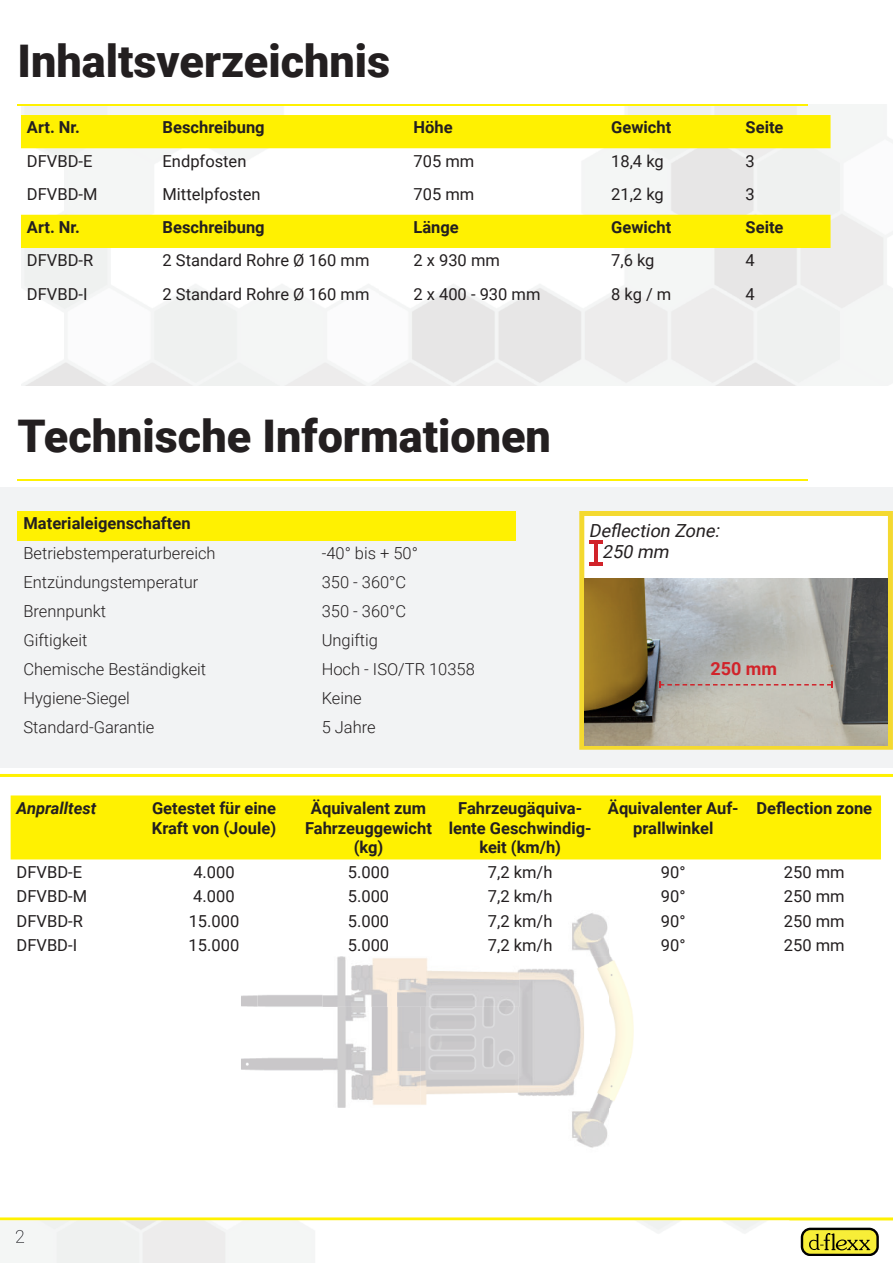
<style>
.page{position:relative;width:893px;height:1263px;background:#fff}
.page>*{position:absolute;margin:0;border:0;box-sizing:border-box;transform-origin:0 0}
.t1{font:900 45px "Roboto";color:#231f20}
.t2{font:italic 18px/21.6px "Roboto";color:#231f20}
.t3{font:700 18px "Roboto";color:#d1232a}
.t4{font:16.5px "Roboto";color:#231f20}
.t5{font:700 16.5px/19.8px "Roboto";color:#231f20;text-align:center}
.t6{font:300 16.5px "Roboto";color:#231f20}
.t7{font:italic 700 16.5px "Roboto";color:#231f20}
</style>
<div class="page">
<img style="left:21px;top:105px;width:872px;height:281px">
<hr style="left:0;top:774px;width:893px;height:3px;background:#fff101">
<hr style="left:0;top:1217px;width:893px;height:3px;background:#fff101">
<svg style="left:16px;top:1230px;width:8px;height:13px"></svg>
<svg style="left:801px;top:1228px;width:78px;height:28px"></svg>
<div style="left:803px;top:1230px;width:73px;height:24px;background:#f7ee38;border-radius:7px"></div>
<svg style="left:809px;top:1233px;width:61px;height:17px"></svg>
<div style="left:0;top:487px;width:893px;height:281px;background:#f2f3f4"></div>
<svg style="left:579px;top:511px;width:314px;height:239px;fill:#fff"></svg>
<img style="left:585px;top:578px;width:303px;height:167px">
<div style="left:17px;top:511px;width:499px;height:29px;background:#fff101"></div>
<img style="left:572px;top:1107px;width:38px;height:41px">
<img style="left:592px;top:1007px;width:42px;height:100px">
<img style="left:572px;top:913px;width:59px;height:94px">
<img style="left:323px;top:956px;width:261px;height:152px">
<img style="left:241px;top:1058px;width:82px;height:13px">
<img style="left:258px;top:995px;width:65px;height:12px">
<img style="left:241px;top:995px;width:17px;height:12px">
<div style="left:11px;top:795px;width:870px;height:64px;background:#fff101"></div>
<hr style="left:17px;top:479px;width:791px;height:2px;background:#fff101">
<svg style="left:659px;top:681px;width:173px;height:7px"></svg>
<hr style="left:594px;top:542px;width:3px;height:22px;background:#d1232a">
<svg style="left:589px;top:541px;width:13px;height:3px"></svg>
<svg style="left:589px;top:562px;width:13px;height:3px"></svg>
<hr style="left:17px;top:104px;width:791px;height:2px;background:#fff101">
<div style="left:21px;top:115px;width:809px;height:33px;background:#fff101"></div>
<div style="left:21px;top:215px;width:809px;height:33px;background:#fff101"></div>
<h1 class="t1" style="left:17px;top:30px;width:374px">Inhaltsverzeichnis</h1>
<p class="t5" style="left:27px;top:117px;width:55px">Art. Nr.</p>
<p class="t5" style="left:163px;top:117px;width:104px">Beschreibung</p>
<p class="t5" style="left:413px;top:117px;width:41px">Höhe</p>
<p class="t5" style="left:611px;top:117px;width:62px">Gewicht</p>
<p class="t5" style="left:746px;top:117px;width:39px">Seite</p>
<p class="t4" style="left:27px;top:149px;width:67px">DFVBD-E</p>
<p class="t4" style="left:163px;top:149px;width:85px">Endpfosten</p>
<p class="t4" style="left:413px;top:149px;width:62px">705 mm</p>
<p class="t4" style="left:611px;top:149px;width:54px">18,4 kg</p>
<p class="t4" style="left:746px;top:149px;width:11px">3</p>
<p class="t4" style="left:27px;top:182px;width:72px">DFVBD-M</p>
<p class="t4" style="left:163px;top:182px;width:100px">Mittelpfosten</p>
<p class="t4" style="left:413px;top:182px;width:62px">705 mm</p>
<p class="t4" style="left:611px;top:182px;width:54px">21,2 kg</p>
<p class="t4" style="left:746px;top:182px;width:11px">3</p>
<p class="t5" style="left:27px;top:217px;width:55px">Art. Nr.</p>
<p class="t5" style="left:163px;top:217px;width:104px">Beschreibung</p>
<p class="t5" style="left:413px;top:217px;width:47px">Länge</p>
<p class="t5" style="left:611px;top:217px;width:62px">Gewicht</p>
<p class="t5" style="left:746px;top:217px;width:39px">Seite</p>
<p class="t4" style="left:27px;top:249px;width:68px">DFVBD-R</p>
<p class="t4" style="left:163px;top:249px;width:208px">2 Standard Rohre Ø 160 mm</p>
<p class="t4" style="left:413px;top:249px;width:88px">2 x 930 mm</p>
<p class="t4" style="left:611px;top:249px;width:45px">7,6 kg</p>
<p class="t4" style="left:746px;top:249px;width:11px">4</p>
<p class="t4" style="left:27px;top:282px;width:62px">DFVBD-I</p>
<p class="t4" style="left:163px;top:282px;width:208px">2 Standard Rohre Ø 160 mm</p>
<p class="t4" style="left:413px;top:282px;width:129px">2 x 400 - 930 mm</p>
<p class="t4" style="left:611px;top:282px;width:62px">8 kg / m</p>
<p class="t4" style="left:746px;top:282px;width:11px">4</p>
<h1 class="t1" style="left:17px;top:404px;width:535px">Technische Informationen</h1>
<p class="t5" style="left:23px;top:513px;width:169px">Materialeigenschaften</p>
<p class="t6" style="left:23px;top:541px;width:194px">Betriebstemperaturbereich</p>
<p class="t6" style="left:322px;top:541px;width:98px">-40° bis + 50°</p>
<p class="t6" style="left:23px;top:570px;width:176px">Entzündungstemperatur</p>
<p class="t6" style="left:322px;top:570px;width:86px">350 - 360°C</p>
<p class="t6" style="left:23px;top:599px;width:84px">Brennpunkt</p>
<p class="t6" style="left:322px;top:599px;width:86px">350 - 360°C</p>
<p class="t6" style="left:23px;top:629px;width:66px">Giftigkeit</p>
<p class="t6" style="left:322px;top:629px;width:58px">Ungiftig</p>
<p class="t6" style="left:23px;top:658px;width:184px">Chemische Beständigkeit</p>
<p class="t6" style="left:322px;top:658px;width:155px">Hoch - ISO/TR 10358</p>
<p class="t6" style="left:23px;top:687px;width:108px">Hygiene-Siegel</p>
<p class="t6" style="left:322px;top:687px;width:42px">Keine</p>
<p class="t6" style="left:23px;top:716px;width:133px">Standard-Garantie</p>
<p class="t6" style="left:322px;top:716px;width:56px">5 Jahre</p>
<p class="t2" style="left:602px;top:519px;width:122px;text-indent:-13px">Deflection Zone:<br>250 mm</p>
<p class="t3" style="left:710px;top:656px;width:68px">250 mm</p>
<p class="t7" style="left:17px;top:796px;width:81px">Anpralltest</p>
<p class="t5" style="left:152px;top:797px;width:126px;text-align:left">Getestet für eine<br>Kraft von (Joule)</p>
<p class="t5" style="left:305px;top:797px;width:128px">Äquivalent zum<br>Fahrzeuggewicht (kg)</p>
<p class="t5" style="left:449px;top:797px;width:144px">Fahrzeugäquiva&shy;lente Geschwindig&shy;keit (km/h)</p>
<p class="t5" style="left:608px;top:797px;width:132px">Äquivalenter Auf&shy;prallwinkel</p>
<p class="t5" style="left:756px;top:797px;width:117px">Deflection zone</p>
<p class="t4" style="left:17px;top:860px;width:67px">DFVBD-E</p>
<p class="t4" style="left:193px;top:860px;width:43px">4.000</p>
<p class="t4" style="left:348px;top:860px;width:43px">5.000</p>
<p class="t4" style="left:488px;top:860px;width:66px">7,2 km/h</p>
<p class="t4" style="left:661px;top:860px;width:26px">90°</p>
<p class="t4" style="left:784px;top:860px;width:62px">250 mm</p>
<p class="t4" style="left:17px;top:885px;width:72px">DFVBD-M</p>
<p class="t4" style="left:193px;top:885px;width:43px">4.000</p>
<p class="t4" style="left:348px;top:885px;width:43px">5.000</p>
<p class="t4" style="left:488px;top:885px;width:66px">7,2 km/h</p>
<p class="t4" style="left:661px;top:885px;width:26px">90°</p>
<p class="t4" style="left:784px;top:885px;width:62px">250 mm</p>
<p class="t4" style="left:17px;top:909px;width:68px">DFVBD-R</p>
<p class="t4" style="left:189px;top:909px;width:52px">15.000</p>
<p class="t4" style="left:348px;top:909px;width:43px">5.000</p>
<p class="t4" style="left:488px;top:909px;width:66px">7,2 km/h</p>
<p class="t4" style="left:661px;top:909px;width:26px">90°</p>
<p class="t4" style="left:784px;top:909px;width:62px">250 mm</p>
<p class="t4" style="left:17px;top:933px;width:62px">DFVBD-I</p>
<p class="t4" style="left:189px;top:933px;width:52px">15.000</p>
<p class="t4" style="left:348px;top:933px;width:43px">5.000</p>
<p class="t4" style="left:488px;top:933px;width:66px">7,2 km/h</p>
<p class="t4" style="left:661px;top:933px;width:26px">90°</p>
<p class="t4" style="left:784px;top:933px;width:62px">250 mm</p>
</div>
